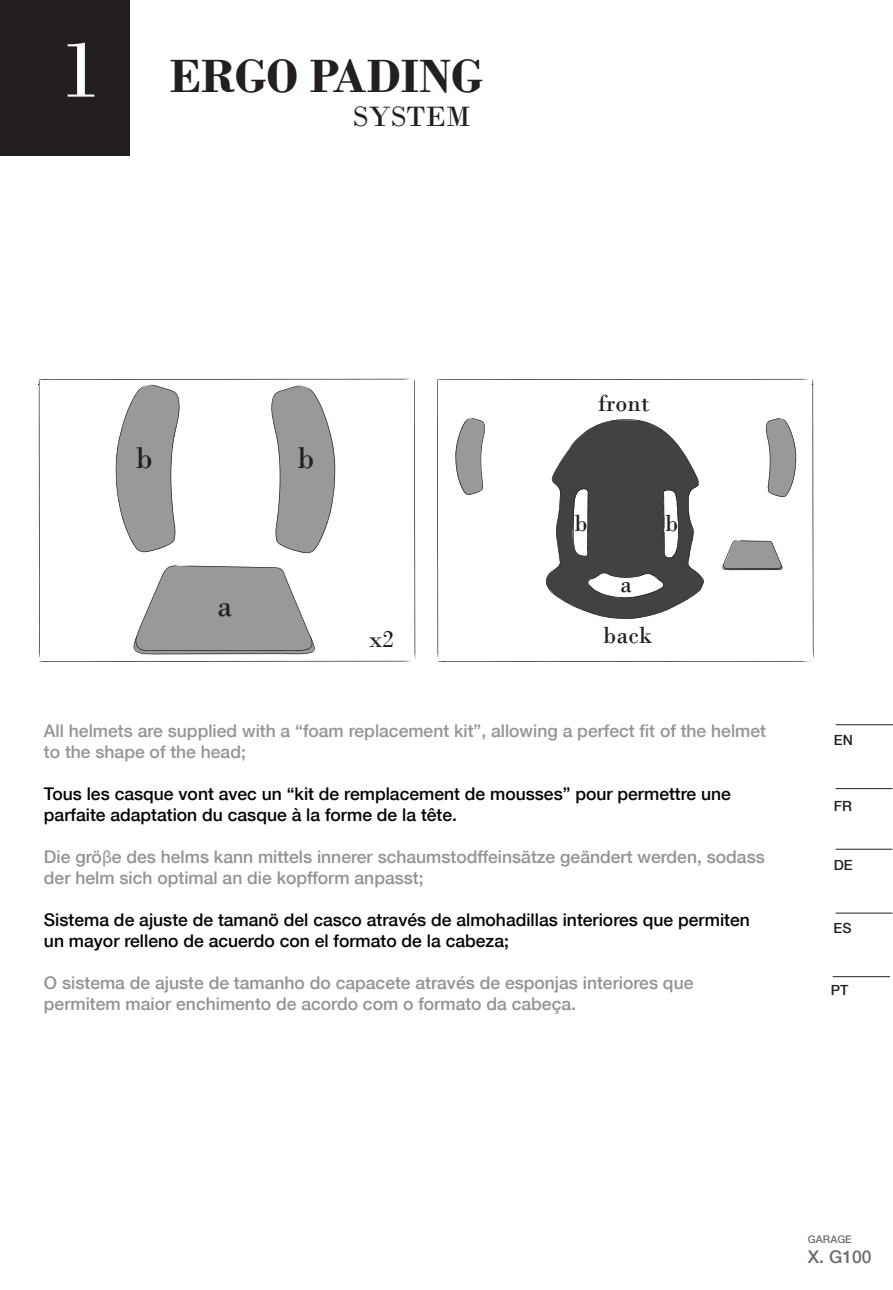
<style>
.page{position:relative;width:893px;height:1290px;background:#fff}
.page>*{position:absolute;margin:0;border:0;box-sizing:border-box;transform-origin:0 0}
.t1{font:84px "Bodoni";color:#fff}
.t2{font:700 49px "Bodoni";color:#231f20}
.t3{font:31.5px "Bodoni";color:#231f20}
.t4{font:29.4px "Bodoni";color:#231f20}
.t5{font:24.5px "Bodoni";color:#231f20}
.t6{font:500 17.5px/21px "Helvetica Neue LT Com";color:#949393}
.t7{font:500 17.5px/21px "Helvetica Neue LT Com";color:#040503}
.t8{font:500 17.5px/21px "Helvetica Neue LT Com";color:#939598}
.t9{font:500 17.5px "Helvetica Neue LT Com";color:#6c6d70}
.t10{font:500 14px "Helvetica Neue LT Com";color:#231f20}
.t11{font:500 10.5px "Helvetica Neue LT Com";color:#6c6d70}
.s1{font-family:"Myriad Pro";font-weight:400}
</style>
<div class="page">
<hr style="left:833px;top:976px;width:57px;height:1px;background:#231f20">
<hr style="left:836px;top:788px;width:56px;height:1px;background:#231f20">
<hr style="left:836px;top:848px;width:56px;height:2px;background:#231f20">
<hr style="left:835px;top:912px;width:57px;height:2px;background:#231f20">
<hr style="left:836px;top:724px;width:57px;height:1px;background:#231f20">
<div style="left:0;top:0;width:129px;height:156px;background:#231f20"></div>
<svg style="left:38px;top:378px;width:378px;height:284px"></svg>
<svg style="left:437px;top:378px;width:377px;height:284px"></svg>
<h1 class="t1" style="left:60px;top:20px;width:43px">1</h1>
<h2 class="t2" style="left:169px;top:47px;width:315px">ERGO PADING</h2>
<h3 class="t4" style="left:353px;top:100px;width:120px">SYSTEM</h3>
<h3 class="t3" style="left:136px;top:439px;width:19px">b</h3>
<h3 class="t3" style="left:217px;top:587px;width:17px">a</h3>
<h3 class="t3" style="left:298px;top:439px;width:19px">b</h3>
<h3 class="t5" style="left:369px;top:625px;width:27px">x2</h3>
<h3 class="t5" style="left:598px;top:389px;width:53px">front</h3>
<h3 class="t5" style="left:574px;top:509px;width:15px">b</h3>
<h3 class="t5" style="left:665px;top:509px;width:15px">b</h3>
<h3 class="t5" style="left:620px;top:569px;width:14px">a</h3>
<h3 class="t5" style="left:603px;top:620px;width:50px">back</h3>
<p class="t8" style="left:44px;top:720px;width:723px">All helmets are supplied with a “foam replacement kit”, allowing a perfect fit of the helmet to the shape of the head;</p>
<p class="t7" style="left:44px;top:783px;width:688px">Tous les casque vont avec un “kit de remplacement de mousses” pour permettre une parfaite adaptation du casque à la forme de la tête.</p>
<p class="t6" style="left:44px;top:846px;width:722px">Die grö<span class="s1">β</span>e des helms kann mittels innerer schaumstodffeinsätze geändert werden, sodass der helm sich optimal an die kopfform anpasst;</p>
<p class="t7" style="left:44px;top:909px;width:707px">Sistema de ajuste de tamanö del casco através de almohadillas interiores que permiten un mayor relleno de acuerdo con el formato de la cabeza;</p>
<p class="t6" style="left:44px;top:972px;width:651px">O sistema de ajuste de tamanho do capacete através de esponjas interiores que permitem maior enchimento de acordo com o formato da cabeça.</p>
<p class="t10" style="left:834px;top:732px;width:20px">EN</p>
<p class="t10" style="left:834px;top:797px;width:20px">FR</p>
<p class="t10" style="left:834px;top:856px;width:20px">DE</p>
<p class="t10" style="left:833px;top:919px;width:19px">ES</p>
<p class="t10" style="left:831px;top:982px;width:19px">PT</p>
<p class="t11" style="left:808px;top:1233px;width:45px">GARAGE</p>
<p class="t9" style="left:808px;top:1246px;width:65px">X. G100</p>
</div>
